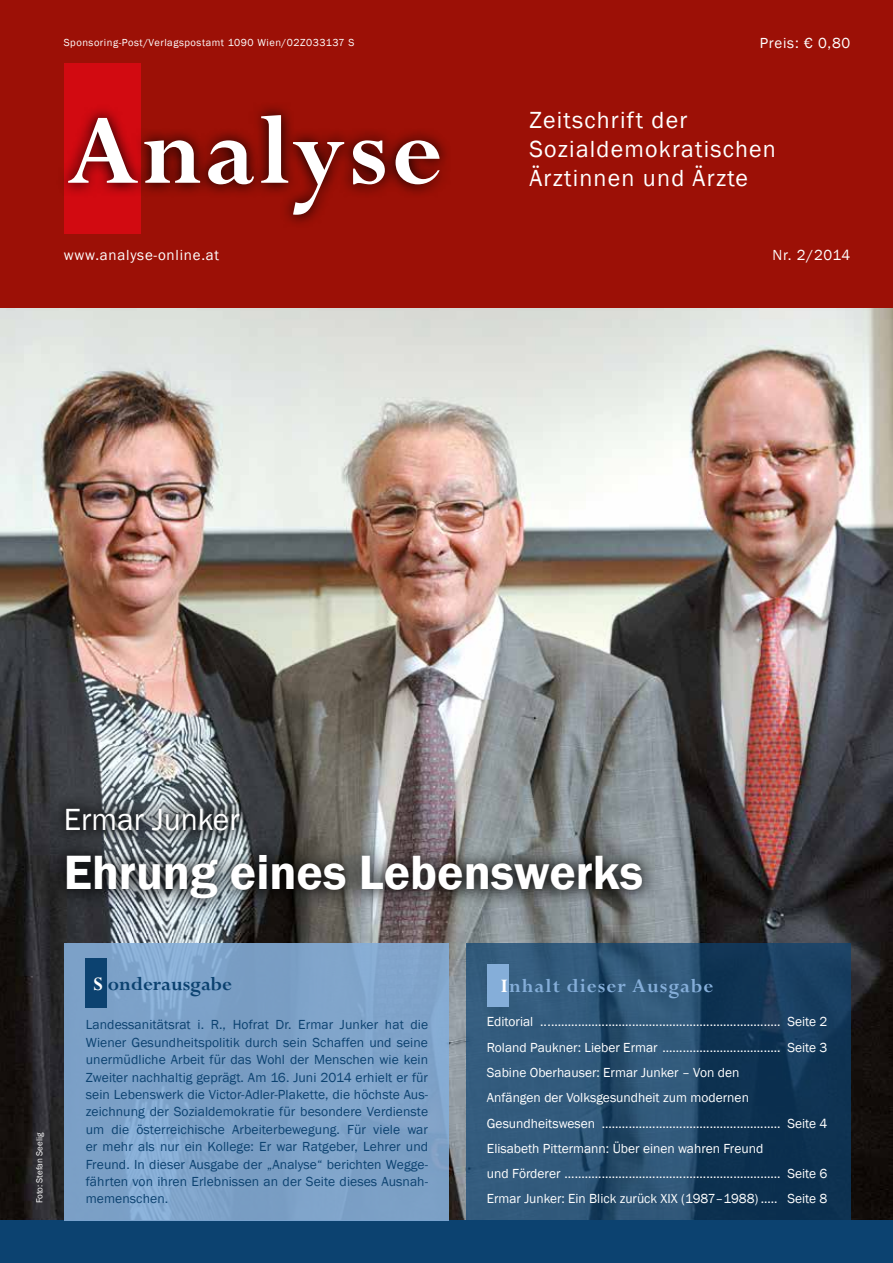
<style>
.page{position:relative;width:893px;height:1263px;background:#fff}
.page>*{position:absolute;margin:0;border:0;box-sizing:border-box;transform-origin:0 0}
.t1{font:700 108px "Perpetua Std";letter-spacing:.03em;color:#fff}
.t2{font:600 57px "Franklin Gothic";color:#fff}
.t3{font:600 49.5px "Franklin Gothic";color:#fff}
.t4{font:31.5px "Franklin Gothic";color:#fff}
.t5{font:24px/28.8px "Franklin Gothic";letter-spacing:.05em;color:#fff}
.t6{font:700 21px "Perpetua Std";letter-spacing:.05em;color:#85aed9}
.t7{font:700 21px "Perpetua Std";color:#0c4270}
.t8{font:15px "Franklin Gothic";letter-spacing:.05em;color:#fff}
.t9{font:13.5px/17.4px "Franklin Gothic";letter-spacing:.005em;color:#0c4270;text-align:justify}
.t10{font:13.5px/25.3px "Franklin Gothic";color:#fff}
.t11{font:10.5px "Franklin Gothic";letter-spacing:.05em;color:#fff}
.t12{font:9px "Franklin Gothic";color:#fff}
.s1{color:#fff}
</style>
<div class="page">
<img style="left:0;top:308px;width:893px;height:912px">
<div style="left:0;top:0;width:893px;height:308px;background:#9c1006"></div>
<div style="left:65px;top:64px;width:76px;height:170px;background:#d20a11"></div>
<svg style="left:63px;top:101px;width:384px;height:127px"></svg>
<div style="left:0;top:1220px;width:893px;height:43px;background:#0c4270"></div>
<svg style="left:466px;top:943px;width:384px;height:277px;background:#224969"></svg>
<div style="left:487px;top:964px;width:21px;height:43px;background:#85aed9"></div>
<div style="left:48px;top:791px;width:612px;height:125px;background:#000;opacity:.75"></div>
<svg style="left:64px;top:943px;width:385px;height:277px;background:#7da2c9"></svg>
<div style="left:86px;top:958px;width:21px;height:50px;background:#0c4270"></div>
<p class="t11" style="left:64px;top:36px;width:292px">Sponsoring-Post/Verlagspostamt 1090 Wien/02Z033137 S</p>
<p class="t8" style="left:760px;top:33px;width:92px">Preis: € 0,80</p>
<h1 class="t1" style="left:67px;top:94px;width:377px">Analyse</h1>
<h3 class="t5" style="left:529px;top:107px;width:248px">Zeitschrift der<br>Sozialdemokratischen<br>Ärztinnen und Ärzte</h3>
<p class="t8" style="left:64px;top:246px;width:157px">www.analyse-online.at</p>
<p class="t8" style="left:772px;top:246px;width:79px">Nr. 2/2014</p>
<h3 class="t4" style="left:64px;top:800px;width:177px">Ermar Junker</h3>
<h3 class="t3" style="left:64px;top:842px;width:581px">Ehrung eines Lebenswerks</h3>
<h2 class="t2" style="left:70px;top:813px;width:275px">Xxxxx xxxx</h2>
<p class="t12" style="left:34px;top:1203px;width:72px;rotate:-90deg">Foto: Stefan Seelig</p>
<h3 class="t7" style="left:94px;top:972px;width:140px"><span class="s1">S</span> onderausgabe</h3>
<p class="t9" style="left:86px;top:1016px;width:344px">Landessanitätsrat i. R., Hofrat Dr. Ermar Junker hat die Wiener Gesundheitspolitik durch sein Schaffen und seine unermüdliche Arbeit für das Wohl der Menschen wie kein Zweiter nachhaltig geprägt. Am 16. Juni 2014 erhielt er für sein Lebenswerk die Victor-Adler-Plakette, die höchste Aus&shy;zeichnung der Sozialdemokratie für besondere Verdienste um die österreichische Arbeiterbewegung. Für viele war er mehr als nur ein Kollege: Er war Ratgeber, Lehrer und Freund. In dieser Ausgabe der „Analyse“ berichten Wegge&shy;fährten von ihren Erlebnissen an der Seite dieses Ausnah&shy;memenschen.</p>
<h3 class="t6" style="left:500px;top:975px;width:214px"><span class="s1">I</span>nhalt dieser Ausgabe</h3>
<p class="t10" style="left:487px;top:1009px;width:342px">Editorial ....................................................................... Seite 2<br>Roland Paukner: Lieber Ermar ................................... Seite 3<br>Sabine Oberhauser: Ermar Junker – Von den<br>Anfängen der Volksgesundheit zum modernen Gesundheitswesen ..................................................... Seite 4<br>Elisabeth Pittermann: Über einen wahren Freund<br>und Förderer ................................................................ Seite 6<br>Ermar Junker: Ein Blick zurück XIX (1987–1988) ..... Seite 8</p>
</div>
